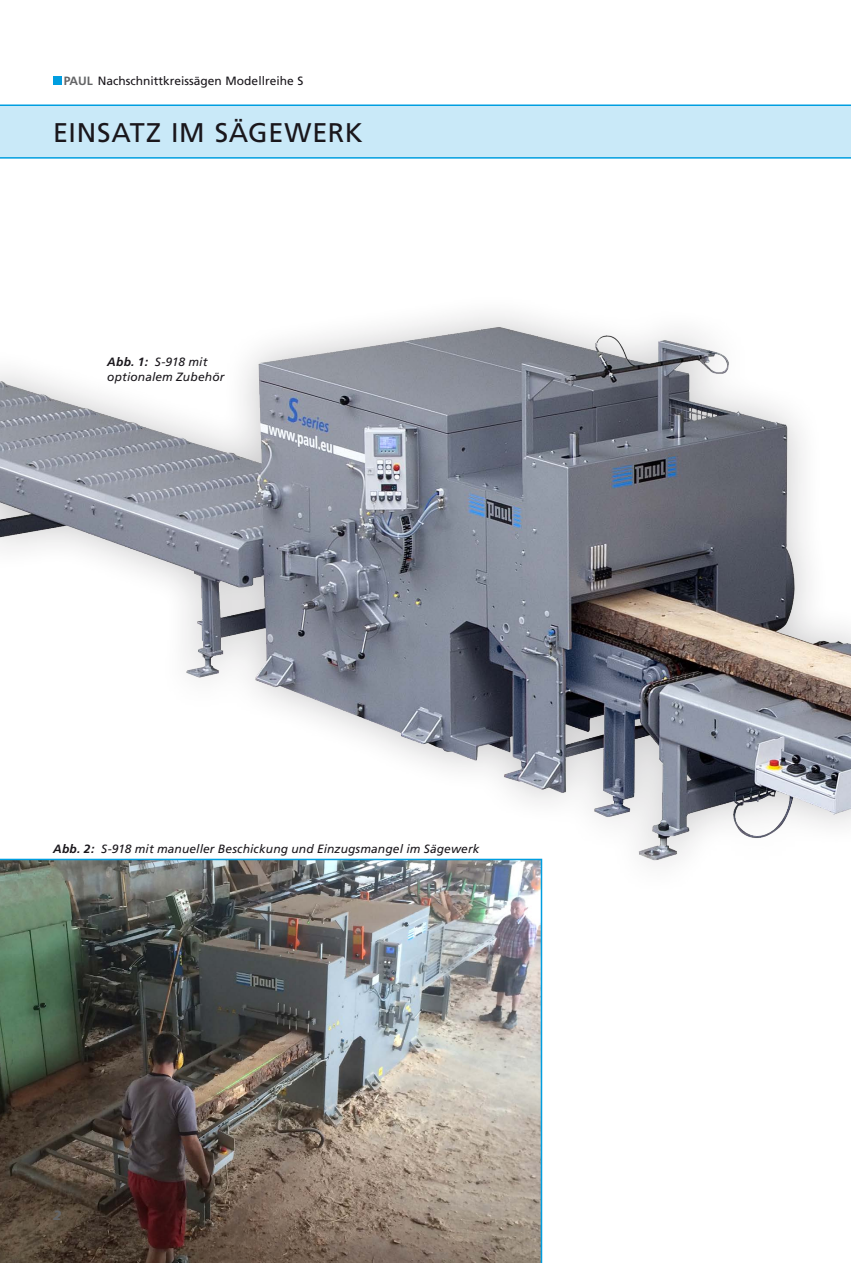
<style>
.page{position:relative;width:851px;height:1263px;background:#fff}
.page>*{position:absolute;margin:0;border:0;box-sizing:border-box;transform-origin:0 0}
.t1{font:27px "Frutiger";letter-spacing:.025em;color:#1a171c}
.t2{font:italic 900 13.5px "Frutiger";color:#646567}
.t3{font:italic 12px/14.4px "Frutiger";letter-spacing:.01em;color:#1a171c}
.t4{font:12px "Frutiger";color:#1a171c}
.s1{font-weight:700;color:#646567}
.s2{font-weight:700}
</style>
<div class="page">
<img style="left:0;top:895px;width:542px;height:368px">
<img style="left:0;top:313px;width:850px;height:576px">
<div style="left:0;top:105px;width:850px;height:53px;background:#c9e9f8"></div>
<hr style="left:0;top:104px;width:850px;height:2px;background:#009ee0">
<hr style="left:0;top:157px;width:850px;height:2px;background:#009ee0">
<div style="left:53px;top:77px;width:9px;height:8px;background:#009ee0"></div>
<p class="t4" style="left:64px;top:74px;width:241px"><span class="s1">PAUL</span> Nachschnittkreissägen Modellreihe S</p>
<h1 class="t1" style="left:53px;top:116px;width:311px">EINSATZ IM SÄGEWERK</h1>
<p class="t3" style="left:107px;top:355px;width:119px"><span class="s2">Abb. 1:</span> S-918 mit optionalem Zubehör</p>
<p class="t3" style="left:53px;top:842px;width:428px"><span class="s2">Abb. 2:</span> S-918 mit manueller Beschickung und Einzugsmangel im Sägewerk</p>
<p class="t2" style="left:53px;top:1208px;width:10px">2</p>
</div>
